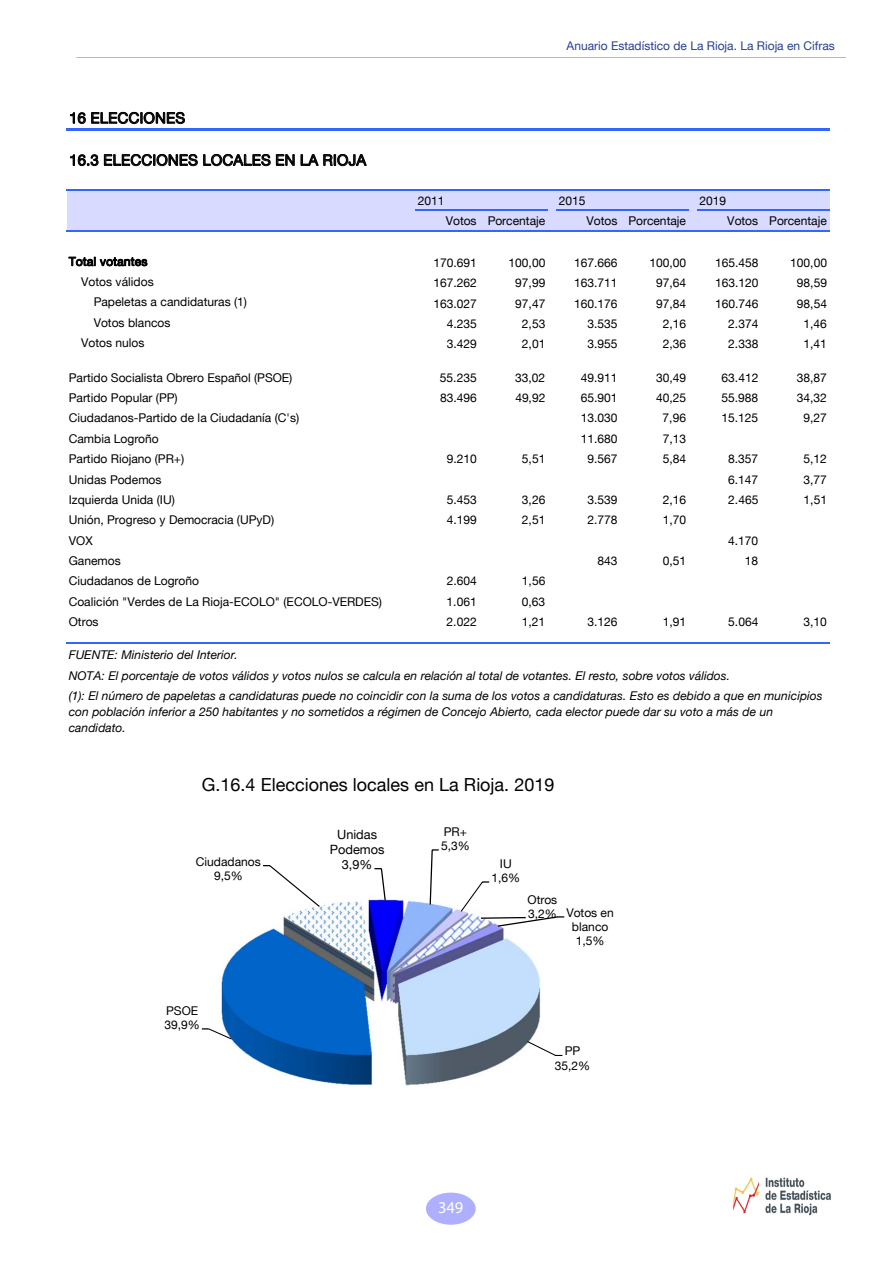
<style>
.page{position:relative;width:893px;height:1263px;background:#fff}
.page>*{position:absolute;margin:0;border:0;box-sizing:border-box;transform-origin:0 0}
.t1{font:18px "Helvetica Neue LT";letter-spacing:.005em;color:#000}
.t2{font:16.5px "Myriad Pro";color:#fff}
.t3{font:15px "Helvetica Neue LT";letter-spacing:.01em;color:#000}
.t4{font:12.75px/15px "Helvetica Neue LT";color:#000;text-align:center}
.t5{font:12px/14.1px "Helvetica Neue LT";letter-spacing:-.005em;color:#000;text-align:center}
.t6{font:italic 12px/20.4px "Helvetica Neue LT";color:#000}
.t7{font:12px "Helvetica Neue LT";color:#25408f}
.t8{font:12px "Helvetica Neue LT";letter-spacing:.015em;color:#000}
</style>
<div class="page">
<div style="left:426px;top:1192px;width:50px;height:33px;background:#afafff;border-radius:50%"></div>
<hr style="left:77px;top:57px;width:769px;height:1px;background:#afafff">
<img style="left:733px;top:1177px;width:98px;height:39px">
<div style="left:67px;top:190px;width:553px;height:21px;background:#d9daff"></div>
<div style="left:620px;top:190px;width:69px;height:21px;background:#d9daff"></div>
<div style="left:689px;top:190px;width:72px;height:21px;background:#d9daff"></div>
<div style="left:761px;top:190px;width:69px;height:21px;background:#d9daff"></div>
<div style="left:67px;top:210px;width:763px;height:21px;background:#d9daff"></div>
<svg style="left:70px;top:112px;width:115px;height:12px"></svg>
<svg style="left:70px;top:155px;width:28px;height:11px"></svg>
<svg style="left:104px;top:154px;width:191px;height:12px"></svg>
<svg style="left:301px;top:154px;width:66px;height:12px"></svg>
<svg style="left:69px;top:257px;width:78px;height:9px"></svg>
<hr style="left:415px;top:210px;width:133px;height:1px;background:#3365ff">
<hr style="left:556px;top:210px;width:133px;height:1px;background:#3365ff">
<hr style="left:66px;top:128px;width:764px;height:2px;background:#3365ff">
<hr style="left:66px;top:189px;width:764px;height:2px;background:#3365ff">
<hr style="left:697px;top:210px;width:133px;height:1px;background:#3365ff">
<hr style="left:66px;top:230px;width:764px;height:1px;background:#3365ff">
<hr style="left:66px;top:642px;width:764px;height:2px;background:#3365ff">
<img style="left:249px;top:1056px;width:264px;height:30px">
<svg style="left:202px;top:849px;width:362px;height:207px"></svg>
<p class="t3" style="left:69px;top:109px;width:117px">16 ELECCIONES</p>
<p class="t3" style="left:69px;top:151px;width:298px">16.3 ELECCIONES LOCALES EN LA RIOJA</p>
<p class="t7" style="left:567px;top:38px;width:270px">Anuario Estadístico de La Rioja. La Rioja en Cifras</p>
<p class="t5" style="left:418px;top:193px;width:28px">2011</p>
<p class="t5" style="left:559px;top:193px;width:28px">2015</p>
<p class="t5" style="left:699px;top:193px;width:28px">2019</p>
<p class="t5" style="left:446px;top:214px;width:101px">Votos Porcentaje</p>
<p class="t5" style="left:587px;top:214px;width:101px">Votos Porcentaje</p>
<p class="t5" style="left:727px;top:214px;width:101px">Votos Porcentaje</p>
<p class="t8" style="left:69px;top:254px;width:80px">Total votantes</p>
<p class="t5" style="left:433px;top:256px;width:45px">170.691</p>
<p class="t5" style="left:509px;top:256px;width:38px">100,00</p>
<p class="t5" style="left:574px;top:256px;width:45px">167.666</p>
<p class="t5" style="left:649px;top:256px;width:38px">100,00</p>
<p class="t5" style="left:715px;top:256px;width:45px">165.458</p>
<p class="t5" style="left:790px;top:256px;width:38px">100,00</p>
<p class="t5" style="left:81px;top:275px;width:74px">Votos válidos</p>
<p class="t5" style="left:433px;top:276px;width:45px">167.262</p>
<p class="t5" style="left:515px;top:276px;width:32px">97,99</p>
<p class="t5" style="left:574px;top:276px;width:45px">163.711</p>
<p class="t5" style="left:656px;top:276px;width:32px">97,64</p>
<p class="t5" style="left:715px;top:276px;width:45px">163.120</p>
<p class="t5" style="left:797px;top:276px;width:32px">98,59</p>
<p class="t5" style="left:94px;top:295px;width:155px">Papeletas a candidaturas (1)</p>
<p class="t5" style="left:433px;top:296px;width:45px">163.027</p>
<p class="t5" style="left:515px;top:296px;width:32px">97,47</p>
<p class="t5" style="left:574px;top:296px;width:45px">160.176</p>
<p class="t5" style="left:656px;top:296px;width:32px">97,84</p>
<p class="t5" style="left:715px;top:296px;width:45px">160.746</p>
<p class="t5" style="left:797px;top:296px;width:32px">98,54</p>
<p class="t5" style="left:94px;top:315px;width:78px">Votos blancos</p>
<p class="t5" style="left:447px;top:317px;width:32px">4.235</p>
<p class="t5" style="left:522px;top:317px;width:25px">2,53</p>
<p class="t5" style="left:587px;top:317px;width:32px">3.535</p>
<p class="t5" style="left:663px;top:317px;width:25px">2,16</p>
<p class="t5" style="left:728px;top:317px;width:32px">2.374</p>
<p class="t5" style="left:803px;top:317px;width:25px">1,46</p>
<p class="t5" style="left:81px;top:336px;width:65px">Votos nulos</p>
<p class="t5" style="left:447px;top:337px;width:32px">3.429</p>
<p class="t5" style="left:522px;top:337px;width:25px">2,01</p>
<p class="t5" style="left:587px;top:337px;width:32px">3.955</p>
<p class="t5" style="left:663px;top:337px;width:25px">2,36</p>
<p class="t5" style="left:728px;top:337px;width:32px">2.338</p>
<p class="t5" style="left:803px;top:337px;width:25px">1,41</p>
<p class="t5" style="left:69px;top:370px;width:225px">Partido Socialista Obrero Español (PSOE)</p>
<p class="t5" style="left:440px;top:370px;width:38px">55.235</p>
<p class="t5" style="left:515px;top:370px;width:32px">33,02</p>
<p class="t5" style="left:581px;top:370px;width:38px">49.911</p>
<p class="t5" style="left:656px;top:370px;width:32px">30,49</p>
<p class="t5" style="left:722px;top:370px;width:38px">63.412</p>
<p class="t5" style="left:797px;top:370px;width:32px">38,87</p>
<p class="t5" style="left:69px;top:391px;width:110px">Partido Popular (PP)</p>
<p class="t5" style="left:440px;top:391px;width:38px">83.496</p>
<p class="t5" style="left:515px;top:391px;width:32px">49,92</p>
<p class="t5" style="left:581px;top:391px;width:38px">65.901</p>
<p class="t5" style="left:656px;top:391px;width:32px">40,25</p>
<p class="t5" style="left:722px;top:391px;width:38px">55.988</p>
<p class="t5" style="left:797px;top:391px;width:32px">34,32</p>
<p class="t5" style="left:69px;top:411px;width:232px">Ciudadanos-Partido de la Ciudadanía (C's)</p>
<p class="t5" style="left:581px;top:411px;width:38px">13.030</p>
<p class="t5" style="left:663px;top:411px;width:25px">7,96</p>
<p class="t5" style="left:721px;top:411px;width:38px">15.125</p>
<p class="t5" style="left:803px;top:411px;width:25px">9,27</p>
<p class="t5" style="left:69px;top:431px;width:91px">Cambia Logroño</p>
<p class="t5" style="left:581px;top:431px;width:38px">11.680</p>
<p class="t5" style="left:663px;top:431px;width:25px">7,13</p>
<p class="t5" style="left:69px;top:452px;width:117px">Partido Riojano (PR+)</p>
<p class="t5" style="left:447px;top:452px;width:32px">9.210</p>
<p class="t5" style="left:522px;top:452px;width:25px">5,51</p>
<p class="t5" style="left:587px;top:452px;width:32px">9.567</p>
<p class="t5" style="left:663px;top:452px;width:25px">5,84</p>
<p class="t5" style="left:728px;top:452px;width:32px">8.357</p>
<p class="t5" style="left:803px;top:452px;width:25px">5,12</p>
<p class="t5" style="left:69px;top:472px;width:94px">Unidas Podemos</p>
<p class="t5" style="left:728px;top:472px;width:32px">6.147</p>
<p class="t5" style="left:803px;top:472px;width:25px">3,77</p>
<p class="t5" style="left:69px;top:492px;width:107px">Izquierda Unida (IU)</p>
<p class="t5" style="left:447px;top:492px;width:32px">5.453</p>
<p class="t5" style="left:522px;top:492px;width:25px">3,26</p>
<p class="t5" style="left:587px;top:492px;width:32px">3.539</p>
<p class="t5" style="left:663px;top:492px;width:25px">2,16</p>
<p class="t5" style="left:728px;top:492px;width:32px">2.465</p>
<p class="t5" style="left:804px;top:492px;width:25px">1,51</p>
<p class="t5" style="left:69px;top:513px;width:207px">Unión, Progreso y Democracia (UPyD)</p>
<p class="t5" style="left:447px;top:513px;width:32px">4.199</p>
<p class="t5" style="left:522px;top:513px;width:25px">2,51</p>
<p class="t5" style="left:587px;top:513px;width:32px">2.778</p>
<p class="t5" style="left:663px;top:513px;width:25px">1,70</p>
<p class="t5" style="left:69px;top:533px;width:25px">VOX</p>
<p class="t5" style="left:728px;top:533px;width:32px">4.170</p>
<p class="t5" style="left:69px;top:553px;width:53px">Ganemos</p>
<p class="t5" style="left:597px;top:553px;width:22px">843</p>
<p class="t5" style="left:663px;top:553px;width:25px">0,51</p>
<p class="t5" style="left:745px;top:553px;width:15px">18</p>
<p class="t5" style="left:69px;top:574px;width:132px">Ciudadanos de Logroño</p>
<p class="t5" style="left:447px;top:574px;width:32px">2.604</p>
<p class="t5" style="left:522px;top:574px;width:25px">1,56</p>
<p class="t5" style="left:69px;top:594px;width:315px">Coalición "Verdes de La Rioja-ECOLO" (ECOLO-VERDES)</p>
<p class="t5" style="left:447px;top:594px;width:32px">1.061</p>
<p class="t5" style="left:522px;top:594px;width:25px">0,63</p>
<p class="t5" style="left:69px;top:614px;width:31px">Otros</p>
<p class="t5" style="left:447px;top:614px;width:32px">2.022</p>
<p class="t5" style="left:522px;top:614px;width:25px">1,21</p>
<p class="t5" style="left:587px;top:614px;width:32px">3.126</p>
<p class="t5" style="left:663px;top:614px;width:25px">1,91</p>
<p class="t5" style="left:728px;top:614px;width:32px">5.064</p>
<p class="t5" style="left:803px;top:614px;width:25px">3,10</p>
<p class="t6" style="left:69px;top:645px;width:755px">FUENTE: Ministerio del Interior.<br>NOTA: El porcentaje de votos válidos y votos nulos se calcula en relación al total de votantes. El resto, sobre votos válidos.<br>(1): El número de papeletas a candidaturas puede no coincidir con la suma de los votos a candidaturas. Esto es debido a que en municipios</p>
<p class="t6" style="left:69px;top:703px;width:706px;line-height:16px">con población inferior a 250 habitantes y no sometidos a régimen de Concejo Abierto, cada elector puede dar su voto a más de un candidato.</p>
<p class="t1" style="left:202px;top:774px;width:354px">G.16.4 Elecciones locales en La Rioja. 2019</p>
<p class="t5" style="left:196px;top:854px;width:66px">Ciudadanos<br>9,5%</p>
<p class="t5" style="left:164px;top:1003px;width:37px;text-align:left">PSOE<br>39,9%</p>
<p class="t4" style="left:330px;top:827px;width:56px">Unidas<br>Podemos<br>3,9%</p>
<p class="t5" style="left:441px;top:824px;width:30px;text-align:left">PR+<br>5,3%</p>
<p class="t5" style="left:491px;top:856px;width:30px">IU<br>1,6%</p>
<p class="t5" style="left:527px;top:892px;width:31px">Otros</p>
<p class="t5" style="left:528px;top:905px;width:87px">3,2% Votos en</p>
<p class="t5" style="left:572px;top:919px;width:38px">blanco</p>
<p class="t5" style="left:576px;top:933px;width:30px">1,5%</p>
<p class="t5" style="left:555px;top:1044px;width:37px">PP<br>35,2%</p>
<h2 class="t2" style="left:438px;top:1197px;width:27px">349</h2>
</div>
